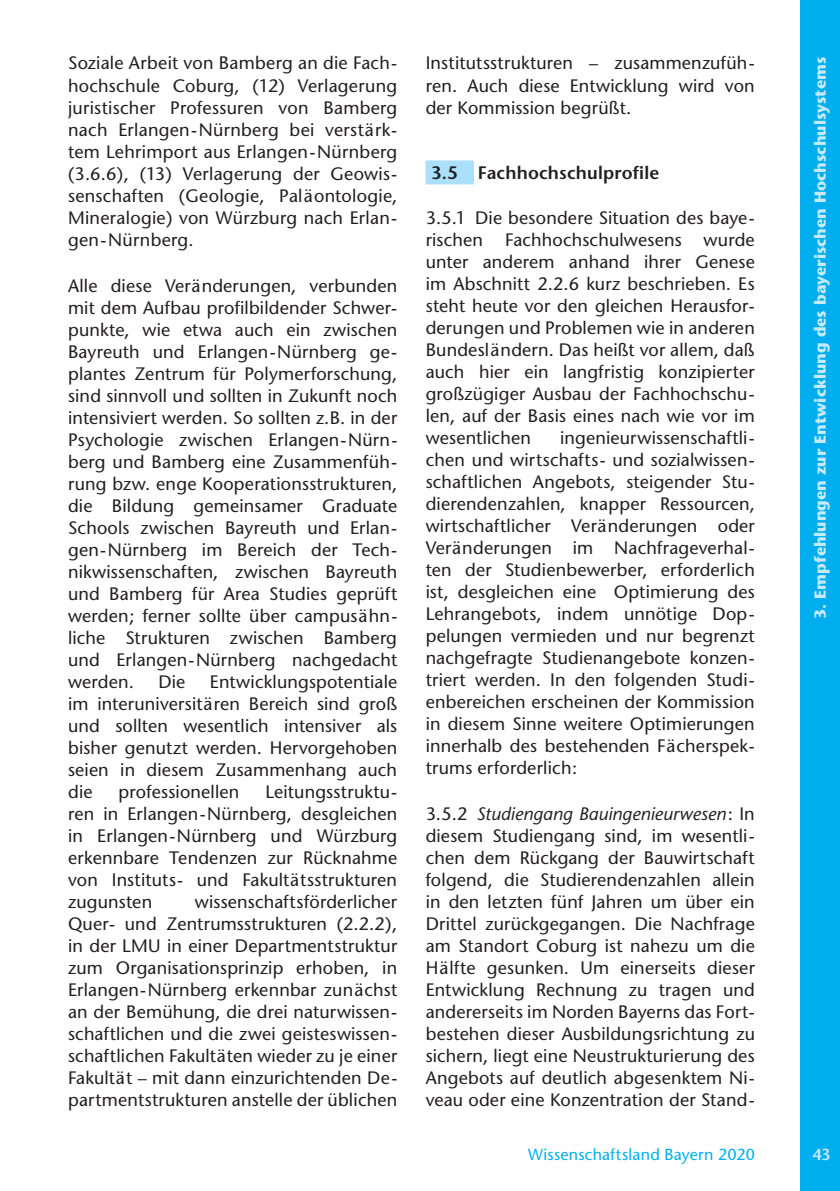
<style>
.page{position:relative;width:840px;height:1191px;background:#fff}
.page>*{position:absolute;margin:0;border:0;box-sizing:border-box;transform-origin:0 0}
.t1{font:18px/22px "Stone Sans";letter-spacing:.01em;color:#231f20;text-align:justify}
.t2{font:600 18px "Stone Sans";letter-spacing:.01em;color:#231f20}
.t3{font:700 16px "Stone Sans";color:#c6eafa}
.t4{font:16px "Stone Sans";letter-spacing:.015em;color:#00aeef}
.t5{font:600 16px "Stone Sans";color:#c6eafa}
.s1{font-style:italic}
</style>
<div class="page">
<div style="left:799px;top:0;width:40px;height:1191px;background:#00aeef"></div>
<div style="left:425px;top:160px;width:48px;height:24px;background:#aae0f9"></div>
<p class="t1" style="left:68px;top:54px;width:330px">Soziale Arbeit von Bamberg an die Fach&shy;hochschule Coburg, (12) Verlagerung juristischer Professuren von Bamberg nach Erlangen-Nürnberg bei verstärk&shy;tem Lehrimport aus Erlangen-Nürnberg (3.6.6), (13) Verlagerung der Geowis&shy;senschaften (Geologie, Paläontologie, Mineralogie) von Würzburg nach Erlan&shy;gen-Nürnberg.</p>
<p class="t1" style="left:68px;top:276px;width:330px">Alle diese Veränderungen, verbunden mit dem Aufbau profilbildender Schwer&shy;punkte, wie etwa auch ein zwischen Bayreuth und Erlangen-Nürnberg ge&shy;plantes Zentrum für Polymerforschung, sind sinnvoll und sollten in Zukunft noch intensiviert werden. So sollten z.B. in der Psychologie zwischen Erlangen-Nürn&shy;berg und Bamberg eine Zusammenfüh&shy;rung bzw. enge Kooperationsstrukturen, die Bildung gemeinsamer Graduate Schools zwischen Bayreuth und Erlan&shy;gen-Nürnberg im Bereich der Tech&shy;nikwissenschaften, zwischen Bayreuth und Bamberg für Area Studies geprüft werden; ferner sollte über campusähn&shy;liche Strukturen zwischen Bamberg und Erlangen-Nürnberg nachgedacht werden.</p>
<p class="t1" style="left:68px;top:672px;width:330px;text-indent:142px">Entwicklungspotentiale im interuniversitären Bereich sind groß und sollten wesentlich intensiver als bisher genutzt werden. Hervorgehoben seien in diesem Zusammenhang auch die</p>
<p class="t1" style="left:158px;top:672px;width:29px">Die</p>
<p class="t1" style="left:68px;top:782px;width:330px;text-indent:197px">Leitungsstruktu&shy;ren in Erlangen-Nürnberg, desgleichen in Erlangen-Nürnberg und Würzburg erkennbare Tendenzen zur Rücknahme von Instituts- und Fakultätsstrukturen zugunsten</p>
<p class="t1" style="left:118px;top:782px;width:122px">professionellen</p>
<p class="t1" style="left:68px;top:892px;width:330px;text-indent:127px">wissenschaftsförderlicher Quer- und Zentrumsstrukturen (2.2.2), in der LMU in einer Departmentstruktur zum Organisationsprinzip erhoben, in Erlangen-Nürnberg erkennbar zunächst an der Bemühung, die drei naturwissen&shy;schaftlichen und die zwei geisteswissen&shy;schaftlichen Fakultäten wieder zu je einer Fakultät – mit dann einzurichtenden De&shy;partmentstrukturen anstelle der üblichen</p>
<p class="t1" style="left:425px;top:54px;width:330px">Institutsstrukturen – zusammenzufüh&shy;ren. Auch diese Entwicklung wird von der Kommission begrüßt.</p>
<p class="t2" style="left:431px;top:165px;width:229px">3.5 Fachhochschulprofile</p>
<p class="t1" style="left:425px;top:209px;width:330px">3.5.1 Die besondere Situation des baye&shy;rischen Fachhochschulwesens wurde unter anderem anhand ihrer Genese im Abschnitt 2.2.6 kurz beschrieben. Es steht heute vor den gleichen Herausfor&shy;derungen und Problemen wie in anderen Bundesländern. Das heißt vor allem, daß auch hier ein langfristig konzipierter großzügiger Ausbau der Fachhochschu&shy;len, auf der Basis eines nach wie vor im wesentlichen</p>
<p class="t1" style="left:425px;top:429px;width:330px;text-indent:134px">ingenieurwissenschaftli&shy;chen und wirtschafts- und sozialwissen&shy;schaftlichen Angebots, steigender Stu&shy;dierendenzahlen, knapper Ressourcen, wirtschaftlicher Veränderungen oder Veränderungen im Nachfrageverhal&shy;ten der Studienbewerber, erforderlich ist, desgleichen eine Optimierung des Lehrangebots, indem unnötige Dop&shy;pelungen vermieden und nur begrenzt nachgefragte Studienangebote konzen&shy;triert werden. In den folgenden Studi&shy;enbereichen erscheinen der Kommission in diesem Sinne weitere Optimierungen innerhalb des bestehenden Fächerspek&shy;trums erforderlich:</p>
<p class="t1" style="left:425px;top:804px;width:330px">3.5.2 <span class="s1">Studiengang Bauingenieurwesen</span>: In diesem Studiengang sind, im wesentli&shy;chen dem Rückgang der Bauwirtschaft folgend, die Studierendenzahlen allein in den letzten fünf Jahren um über ein Drittel zurückgegangen. Die Nachfrage am Standort Coburg ist nahezu um die Hälfte gesunken. Um einerseits dieser Entwicklung Rechnung zu tragen und andererseits im Norden Bayerns das Fort&shy;bestehen dieser Ausbildungsrichtung zu sichern, liegt eine Neustrukturierung des Angebots auf deutlich abgesenktem Ni&shy;veau oder eine Konzentration der Stand-</p>
<p class="t3" style="left:813px;top:619px;width:563px;rotate:-90deg">3. Empfehlungen zur Entwicklung des bayerischen Hochschulsystems</p>
<p class="t4" style="left:528px;top:1148px;width:228px">Wissenschaftsland Bayern 2020</p>
<p class="t5" style="left:811px;top:1148px;width:20px">43</p>
</div>
